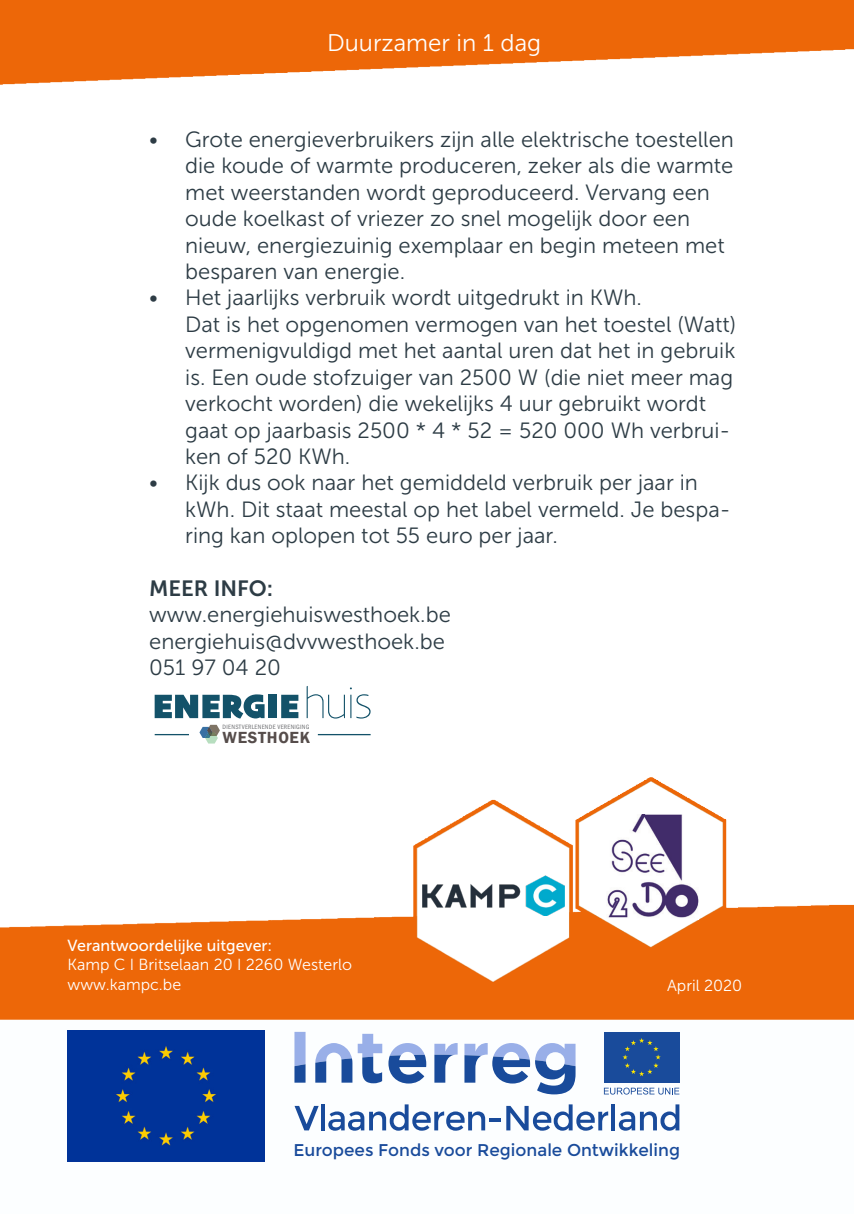
<style>
.page{position:relative;width:854px;height:1214px;background:#fff}
.page>*{position:absolute;margin:0;border:0;box-sizing:border-box;transform-origin:0 0}
.t1{font:24px "Museo Sans 300";color:#fff}
.t2{font:22px/26.4px "Museo Sans 300";color:#2d3c45}
.t3{font:17px "Montserrat";color:#194b9b}
.t4{font:600 16.6px "Franklin Gothic";letter-spacing:.04em;color:#564d4b}
.t5{font:16px "Museo Sans 300";color:#fff}
.t6{font:16px "Museo Sans 500";color:#fff}
.t7{font:6.4px "Franklin Gothic URW Cond";letter-spacing:.04em;color:#6c6d70}
.s1{font-family:"Museo Sans 700"}
</style>
<div class="page">
<img style="left:0;top:0;width:853px;height:1162px">
<img style="left:606px;top:814px;width:92px;height:105px">
<img style="left:422px;top:875px;width:142px;height:40px">
<div style="left:68px;top:1030px;width:196px;height:131px;background:#039"></div>
<svg style="left:294px;top:1031px;width:11px;height:51px"></svg>
<svg style="left:388px;top:1042px;width:38px;height:41px"></svg>
<svg style="left:434px;top:1042px;width:23px;height:40px"></svg>
<svg style="left:464px;top:1042px;width:111px;height:52px"></svg>
<svg style="left:315px;top:1033px;width:67px;height:50px"></svg>
<div style="left:603px;top:1031px;width:76px;height:51px;background:#194b9b"></div>
<svg style="left:622px;top:1038px;width:38px;height:38px"></svg>
<svg style="left:603px;top:1087px;width:76px;height:7px"></svg>
<svg style="left:294px;top:1105px;width:24px;height:25px"></svg>
<hr style="left:321px;top:1104px;width:3px;height:26px;background:#194b9b">
<svg style="left:328px;top:1104px;width:157px;height:26px"></svg>
<svg style="left:489px;top:1117px;width:12px;height:4px"></svg>
<svg style="left:506px;top:1104px;width:102px;height:26px"></svg>
<hr style="left:611px;top:1104px;width:4px;height:26px;background:#194b9b">
<svg style="left:618px;top:1104px;width:61px;height:26px"></svg>
<svg style="left:155px;top:694px;width:109px;height:24px"></svg>
<div style="left:269px;top:694px;width:8px;height:24px;background:#135269"></div>
<svg style="left:281px;top:694px;width:17px;height:24px"></svg>
<svg style="left:306px;top:685px;width:64px;height:33px"></svg>
<hr style="left:155px;top:734px;width:34px;height:1px;background:#135269">
<hr style="left:318px;top:734px;width:52px;height:1px;background:#135269">
<svg style="left:199px;top:724px;width:21px;height:19px"></svg>
<p class="t1" style="left:327px;top:29px;width:215px">Duurzamer in 1 dag</p>
<p class="t2" style="left:185px;top:126px;width:550px;text-indent:-36px">• Grote energieverbruikers zijn alle elektrische toestellen die koude of warmte produceren, zeker als die warmte met weerstanden wordt geproduceerd. Vervang een oude koelkast of vriezer zo snel mogelijk door een nieuw, energiezuinig exemplaar en begin meteen met besparen van energie.</p>
<p class="t2" style="left:185px;top:285px;width:552px;text-indent:-36px">• Het jaarlijks verbruik wordt uitgedrukt in KWh.<br>Dat is het opgenomen vermogen van het toestel (Watt) vermenigvuldigd met het aantal uren dat het in gebruik is. Een oude stofzuiger van 2500 W (die niet meer mag verkocht worden) die wekelijks 4 uur gebruikt wordt gaat op jaarbasis 2500 * 4 * 52 = 520 000 Wh verbrui&shy;ken of 520 KWh.</p>
<p class="t2" style="left:185px;top:469px;width:546px;text-indent:-36px">• Kijk dus ook naar het gemiddeld verbruik per jaar in kWh. Dit staat meestal op het label vermeld. Je bespa&shy;ring kan oplopen tot 55 euro per jaar.</p>
<p class="t2" style="left:149px;top:575px;width:303px"><span class="s1">MEER INFO: </span>www.energiehuiswesthoek.be</p>
<p class="t2" style="left:149px;top:628px;width:297px">energiehuis@dvvwesthoek.be</p>
<p class="t2" style="left:149px;top:654px;width:133px">051 97 04 20</p>
<p class="t7" style="left:222px;top:722px;width:88px">DIENSTVERLENENDE VERENIGING</p>
<p class="t4" style="left:222px;top:727px;width:89px">WESTHOEK</p>
<p class="t6" style="left:68px;top:936px;width:206px">Verantwoordelijke uitgever:</p>
<p class="t5" style="left:68px;top:956px;width:286px">Kamp C I Britselaan 20 I 2260 Westerlo</p>
<p class="t5" style="left:68px;top:975px;width:115px">www.kampc.be</p>
<p class="t5" style="left:666px;top:977px;width:77px">April 2020</p>
<p class="t3" style="left:293px;top:1139px;width:388px">Europees Fonds voor Regionale Ontwikkeling</p>
</div>
